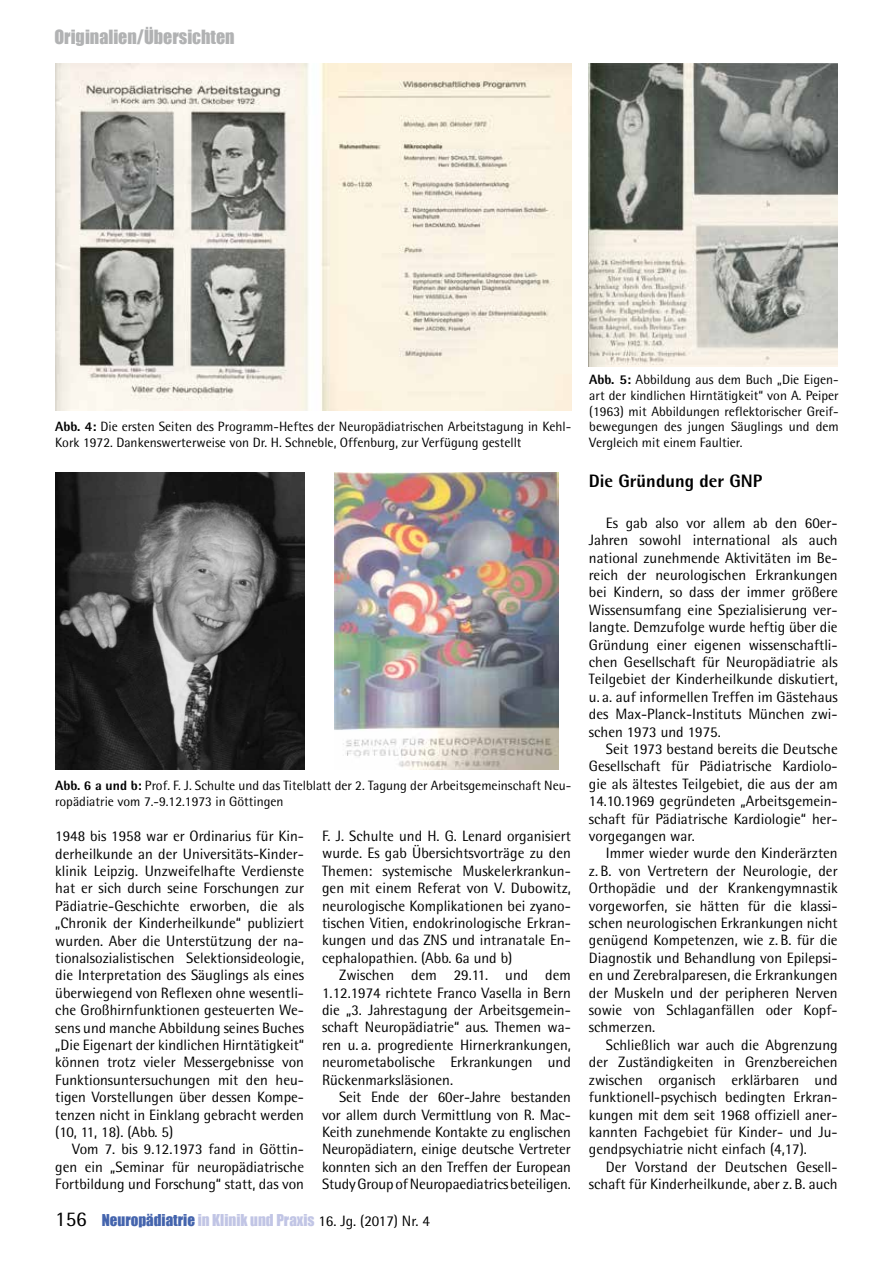
<style>
.page{position:relative;width:893px;height:1263px;background:#fff}
.page>*{position:absolute;margin:0;border:0;box-sizing:border-box;transform-origin:0 0}
.t1{font:18px "Impact";color:#b1b2b3}
.t2{font:800 18px "Rotis Semi Sans";color:#000}
.t3{font:15px/17.4px "Rotis Semi Sans";color:#000;text-align:justify}
.t4{font:15px "Impact";color:#c1c5e5}
.t5{font:13.5px/15.8px "Rotis Semi Sans";color:#000}
.s1{font-weight:800}
.s2{font-family:"Rotis Semi Sans";font-size:21px;color:#000}
.s3{color:#4464ad}
.s4{font-family:"Rotis Semi Sans";color:#000}
</style>
<div class="page">
<img style="left:56px;top:472px;width:248px;height:298px">
<img style="left:334px;top:472px;width:224px;height:298px">
<img style="left:55px;top:64px;width:516px;height:346px">
<img style="left:588px;top:64px;width:250px;height:302px">
<p class="t1" style="left:54px;top:23px;width:182px">Originalien/Übersichten</p>
<p class="t5" style="left:55px;top:419px;width:517px"><span class="s1">Abb. 4:</span> Die ersten Seiten des Programm-Heftes der Neuropädiatrischen Arbeitstagung in Kehl-<br>Kork 1972. Dankenswerterweise von Dr. H. Schneble, Offenburg, zur Verfügung gestellt</p>
<p class="t5" style="left:55px;top:777px;width:517px"><span class="s1">Abb. 6 a und b:</span> Prof. F. J. Schulte und das Titelblatt der 2. Tagung der Arbeitsgemeinschaft Neu&shy;ropädiatrie vom 7.-9.12.1973 in Göttingen</p>
<p class="t3" style="left:55px;top:827px;width:250px">1948 bis 1958 war er Ordinarius für Kin&shy;derheilkunde an der Universitäts-Kinder&shy;klinik Leipzig. Unzweifelhafte Verdienste hat er sich durch seine Forschungen zur Pädiatrie-Geschichte erworben, die als „Chronik der Kinderheilkunde“ publiziert wurden. Aber die Unterstützung der na&shy;tionalsozialistischen Selektionsideologie, die Interpretation des Säuglings als eines überwiegend von Reflexen ohne wesentli&shy;che Großhirnfunktionen gesteuerten We&shy;sens und manche Abbildung seines Buches „Die Eigenart der kindlichen Hirntätigkeit“ können trotz vieler Messergebnisse von Funktionsuntersuchungen mit den heu&shy;tigen Vorstellungen über dessen Kompe&shy;tenzen nicht in Einklang gebracht werden (10, 11, 18). (Abb. 5)</p>
<p class="t3" style="left:55px;top:1140px;width:250px;text-indent:17px">Vom 7. bis 9.12.1973 fand in Göttin&shy;gen ein „Seminar für neuropädiatrische Fortbildung und Forschung“ statt, das von</p>
<p class="t3" style="left:322px;top:827px;width:250px">F. J. Schulte und H. G. Lenard organisiert wurde. Es gab Übersichtsvorträge zu den Themen: systemische Muskelerkrankun&shy;gen mit einem Referat von V. Dubowitz, neurologische Komplikationen bei zyano&shy;tischen Vitien, endokrinologische Erkran&shy;kungen und das ZNS und intranatale En&shy;cephalopathien. (Abb. 6a und b)</p>
<p class="t3" style="left:322px;top:966px;width:250px;text-indent:17px">Zwischen dem 29.11. und dem 1.12.1974 richtete Franco Vasella in Bern die „3. Jahrestagung der Arbeitsgemein&shy;schaft Neuropädiatrie“ aus. Themen wa&shy;ren u. a. progrediente Hirnerkrankungen, neurometabolische Erkrankungen und Rückenmarksläsionen.</p>
<p class="t3" style="left:322px;top:1088px;width:250px;text-indent:17px">Seit Ende der 60er-Jahre bestanden vor allem durch Vermittlung von R. Mac-Keith zunehmende Kontakte zu englischen Neuropädiatern, einige deutsche Vertreter konnten sich an den Treffen der European Study Group of Neuropaediatrics beteiligen.</p>
<p class="t4" style="left:55px;top:1208px;width:376px"><span class="s2">156</span> <span class="s3">Neuropädiatrie</span> in Klinik und Praxis <span class="s4">16. Jg. (2017) Nr. 4</span></p>
<p class="t5" style="left:589px;top:371px;width:251px;text-align:justify"><span class="s1">Abb. 5:</span> Abbildung aus dem Buch „Die Eigen&shy;art der kindlichen Hirntätigkeit“ von A. Peiper (1963) mit Abbildungen reflektorischer Greif&shy;bewegungen des jungen Säuglings und dem Vergleich mit einem Faultier.</p>
<p class="t2" style="left:589px;top:469px;width:175px">Die Gründung der GNP</p>
<p class="t3" style="left:589px;top:514px;width:250px;text-indent:17px">Es gab also vor allem ab den 60er-Jahren sowohl international als auch national zunehmende Aktivitäten im Be&shy;reich der neurologischen Erkrankungen bei Kindern, so dass der immer größere Wissensumfang eine Spezialisierung ver&shy;langte. Demzufolge wurde heftig über die Gründung einer eigenen wissenschaftli&shy;chen Gesellschaft für Neuropädiatrie als Teilgebiet der Kinderheilkunde diskutiert, u. a. auf informellen Treffen im Gästehaus des Max-Planck-Instituts München zwi&shy;schen 1973 und 1975.</p>
<p class="t3" style="left:589px;top:740px;width:250px;text-indent:17px">Seit 1973 bestand bereits die Deutsche Gesellschaft für Pädiatrische Kardiolo&shy;gie als ältestes Teilgebiet, die aus der am 14.10.1969 gegründeten „Arbeitsgemein&shy;schaft für Pädiatrische Kardiologie“ her&shy;vorgegangen war.</p>
<p class="t3" style="left:589px;top:844px;width:250px;text-indent:17px">Immer wieder wurde den Kinderärzten z. B. von Vertretern der Neurologie, der Orthopädie und der Krankengymnastik vorgeworfen, sie hätten für die klassi&shy;schen neurologischen Erkrankungen nicht genügend Kompetenzen, wie z. B. für die Diagnostik und Behandlung von Epilepsi&shy;en und Zerebralparesen, die Erkrankungen der Muskeln und der peripheren Nerven sowie von Schlaganfällen oder Kopf&shy;schmerzen.</p>
<p class="t3" style="left:589px;top:1036px;width:250px;text-indent:17px">Schließlich war auch die Abgrenzung der Zuständigkeiten in Grenzbereichen zwischen organisch erklärbaren und funktionell-psychisch bedingten Erkran&shy;kungen mit dem seit 1968 offiziell aner&shy;kannten Fachgebiet für Kinder- und Ju&shy;gendpsychiatrie nicht einfach (4,17).</p>
<p class="t3" style="left:589px;top:1158px;width:250px;text-align:right">Der Vorstand der Deutschen Gesell&shy;schaft für Kinderheilkunde, aber z. B. auch</p>
</div>
